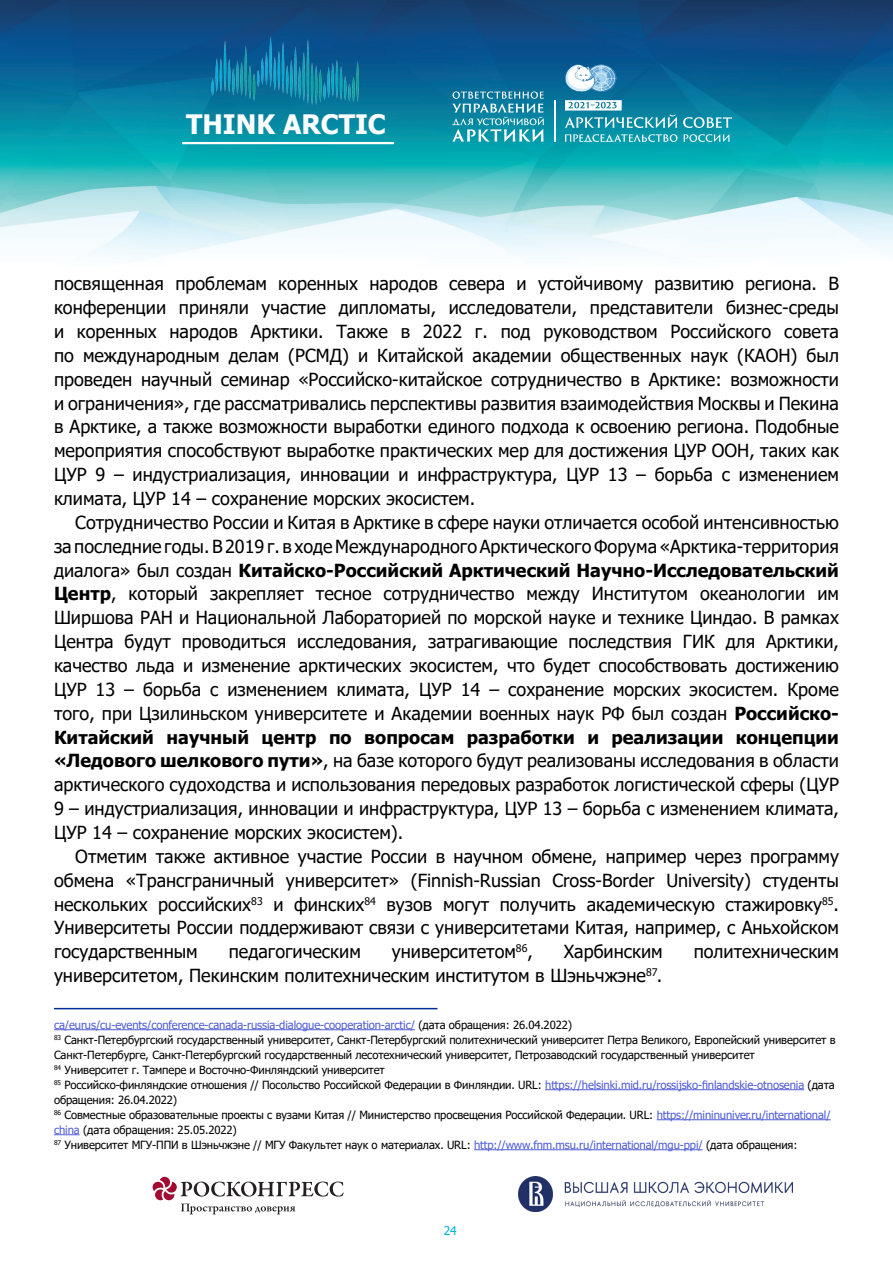
<style>
.page{position:relative;width:893px;height:1263px;background:#fff}
.page>*{position:absolute;margin:0;border:0;box-sizing:border-box;transform-origin:0 0}
.t1{font:700 26.7px "Tahoma";color:#fff}
.Основной_текст{font:18px/23.9px "Tahoma";color:#000;text-align:justify}
.t2{font:12px "Tahoma";color:#00b5da}
.сноски{font:11.25px/15px "Tahoma";letter-spacing:-.01em;color:#000}
.сноски-2{font:11.25px "Tahoma";letter-spacing:-.01em;color:#4f5cd6}
.s1{font-weight:700}
.s2{color:#000}
.s3{color:#4f5cd6}
</style>
<div class="page">
<img style="left:0;top:0;width:893px;height:258px">
<img style="left:203px;top:33px;width:166px;height:79px">
<hr style="left:182px;top:142px;width:212px;height:2px;background:#fff">
<svg style="left:452px;top:91px;width:92px;height:51px;background:#41a1b7"></svg>
<hr style="left:554px;top:100px;width:1px;height:42px;background:#fff">
<svg style="left:683px;top:117px;width:49px;height:11px"></svg>
<svg style="left:565px;top:134px;width:112px;height:8px"></svg>
<svg style="left:684px;top:134px;width:46px;height:8px"></svg>
<svg style="left:565px;top:100px;width:112px;height:28px;background:#4ba4ba"></svg>
<svg style="left:564px;top:64px;width:52px;height:29px"></svg>
<svg style="left:153px;top:1177px;width:191px;height:37px"></svg>
<img style="left:519px;top:1176px;width:274px;height:35px">
<hr style="left:54px;top:1008px;width:383px;height:1px;background:#003192">
<hr style="left:54px;top:1029px;width:361px;height:1px;background:#4f5cd6">
<hr style="left:545px;top:1089px;width:259px;height:1px;background:#4f5cd6">
<hr style="left:657px;top:1119px;width:174px;height:1px;background:#4f5cd6">
<svg style="left:54px;top:1134px;width:26px;height:1px"></svg>
<hr style="left:474px;top:1149px;width:229px;height:1px;background:#4f5cd6">
<h1 class="t1" style="left:186px;top:105px;width:201px">THINK ARCTIC</h1>
<p class="Основной_текст" style="left:54px;top:273px;width:786px">посвященная проблемам коренных народов севера и устойчивому развитию региона. В конференции приняли участие дипломаты, исследователи, представители бизнес-среды и коренных народов Арктики. Также в 2022 г. под руководством Российского совета по международным делам (РСМД) и Китайской академии общественных наук (КАОН) был проведен научный семинар «Российско-китайское сотрудничество в Арктике: возможности и ограничения», где рассматривались перспективы развития взаимодействия Москвы и Пекина в Арктике, а также возможности выработки единого подхода к освоению региона. Подобные мероприятия способствуют выработке практических мер для достижения ЦУР ООН, таких как ЦУР 9 – индустриализация, инновации и инфраструктура, ЦУР 13 – борьба с изменением климата, ЦУР 14 – сохранение морских экосистем.</p>
<p class="Основной_текст" style="left:54px;top:511px;width:786px;text-indent:21px">Сотрудничество России и Китая в Арктике в сфере науки отличается особой интенсивностью за последние годы. В 2019 г. в ходе Международного Арктического Форума «Арктика-территория диалога» был создан <span class="s1">Китайско-Российский Арктический Научно-Исследовательский Центр</span>, который закрепляет тесное сотрудничество между Институтом океанологии им Ширшова РАН и Национальной Лабораторией по морской науке и технике Циндао. В рамках Центра будут проводиться исследования, затрагивающие последствия ГИК для Арктики, качество льда и изменение арктических экосистем, что будет способствовать достижению ЦУР 13 – борьба с изменением климата, ЦУР 14 – сохранение морских экосистем. Кроме того, при Цзилиньском университете и Академии военных наук РФ был создан <span class="s1">Российско-Китайский научный центр по вопросам разработки и реализации концепции «Ледового шелкового пути»</span>, на базе которого будут реализованы исследования в области арктического судоходства и использования передовых разработок логистической сферы (ЦУР 9 – индустриализация, инновации и инфраструктура, ЦУР 13 – борьба с изменением климата, ЦУР 14 – сохранение морских экосистем).</p>
<p class="Основной_текст" style="left:54px;top:845px;width:786px;text-indent:21px">Отметим также активное участие России в научном обмене, например через программу обмена «Трансграничный университет» (Finnish-Russian Cross-Border University) студенты нескольких российских<sup>83</sup> и финских<sup>84</sup> вузов могут получить академическую стажировку<sup>85</sup>.<br>Университеты России поддерживают связи с университетами Китая, например, с Аньхойском государственным</p>
<p class="Основной_текст" style="left:229px;top:941px;width:134px">педагогическим</p>
<p class="Основной_текст" style="left:392px;top:941px;width:143px">университетом<sup>86</sup>,</p>
<p class="Основной_текст" style="left:564px;top:941px;width:100px">Харбинским</p>
<p class="Основной_текст" style="left:694px;top:941px;width:147px">политехническим</p>
<p class="Основной_текст" style="left:54px;top:964px;width:610px">университетом, Пекинским политехническим институтом в Шэньчжэне<sup>87</sup>.</p>
<p class="сноски-2" style="left:54px;top:1017px;width:520px">ca/eurus/cu-events/conference-canada-russia-dialogue-cooperation-arctic/ <span class="s2">(дата обращения: 26.04.2022)</span></p>
<p class="сноски" style="left:54px;top:1033px;width:783px"><sup>83</sup> Санкт-Петербургский государственный университет, Санкт-Петербургский политехнический университет Петра Великого, Европейский университет в<br>Санкт-Петербурге, Санкт-Петербургский государственный лесотехнический университет, Петрозаводский государственный университет</p>
<p class="сноски" style="left:54px;top:1063px;width:332px"><sup>84</sup> Университет г. Тампере и Восточно-Финляндский университет</p>
<p class="сноски" style="left:54px;top:1078px;width:782px"><sup>85</sup> Российско-финляндские отношения // Посольство Российской Федерации в Финляндии. URL: <span class="s3">https://helsinki.mid.ru/rossijsko-finlandskie-otnosenia</span> (дата обращения: 26.04.2022)</p>
<p class="сноски" style="left:54px;top:1108px;width:778px"><sup>86</sup> Совместные образовательные проекты с вузами Китая // Министерство просвещения Российской Федерации. URL: <span class="s3">https://mininuniver.ru/international/ china</span> (дата обращения: 25.05.2022)</p>
<p class="сноски" style="left:54px;top:1138px;width:745px"><sup>87</sup> Университет МГУ-ППИ в Шэньчжэне // МГУ Факультет наук о материалах. URL: <span class="s3">http://www.fnm.msu.ru/international/mgu-ppi/</span> (дата обращения:</p>
<p class="t2" style="left:444px;top:1222px;width:15px">24</p>
</div>
